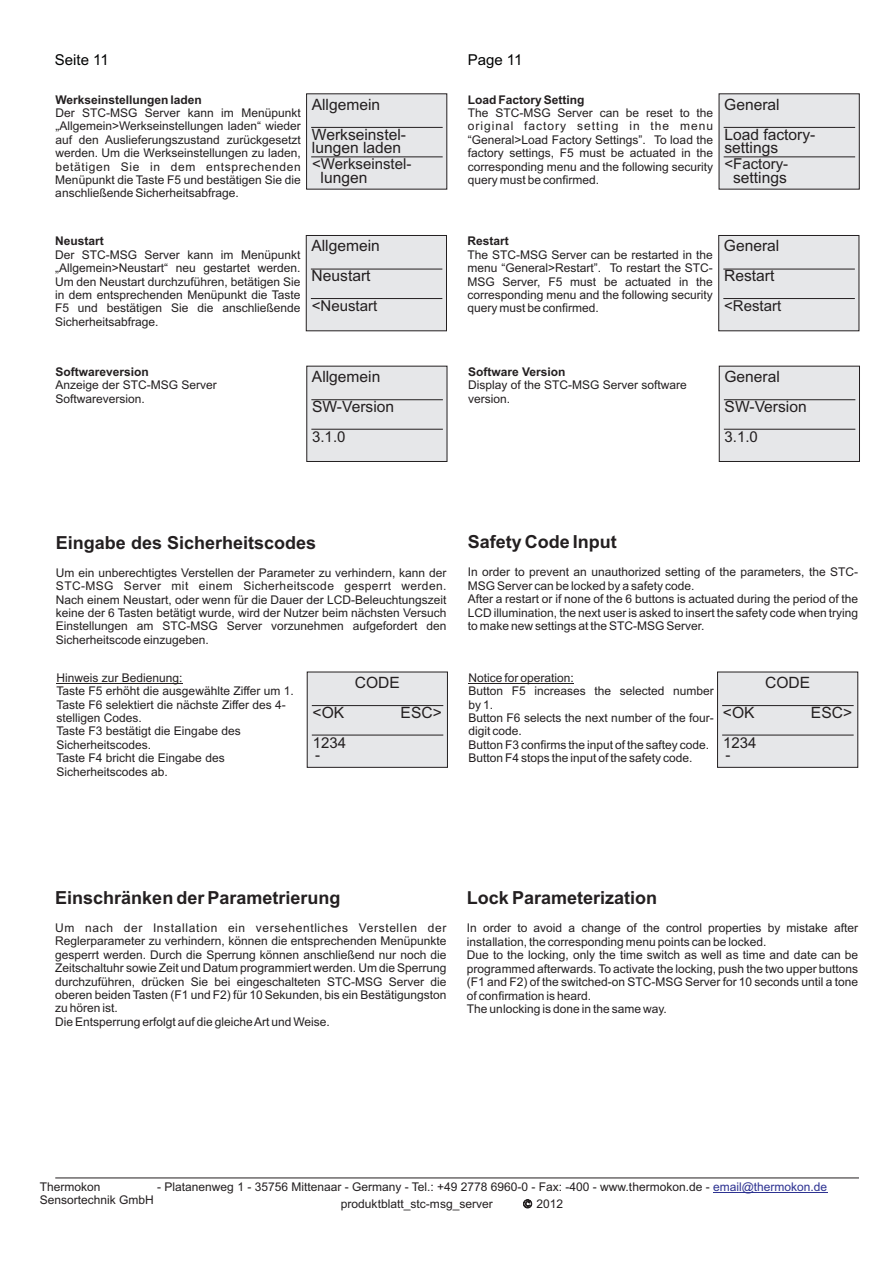
<style>
.page{position:relative;width:893px;height:1263px;background:#fff}
.page>*{position:absolute;margin:0;border:0;box-sizing:border-box;transform-origin:0 0}
.t1{font:700 18px "Arial";color:#231f20}
.t2{font:15.6px "Arial";color:#231f20}
.t3{font:15px/12.6px "Arial";color:#231f20}
.t4{font:15px "Arial";color:#010202}
.t5{font:12px/13.4px "Arial";color:#231f20}
.t6{font:700 12px "Arial";color:#231f20}
.s1{color:#2d3291}
</style>
<div class="page">
<div style="left:306px;top:235px;width:141px;height:96px;background:#e6e7e9"></div>
<div style="left:718px;top:235px;width:141px;height:96px;background:#e6e7e9"></div>
<hr style="left:311px;top:269px;width:131px;height:1px;background:#231f20">
<hr style="left:723px;top:269px;width:132px;height:1px;background:#231f20">
<hr style="left:311px;top:298px;width:131px;height:1px;background:#231f20">
<hr style="left:723px;top:298px;width:132px;height:1px;background:#231f20">
<div style="left:306px;top:366px;width:141px;height:96px;background:#e6e7e9"></div>
<div style="left:719px;top:366px;width:141px;height:96px;background:#e6e7e9"></div>
<hr style="left:311px;top:399px;width:132px;height:1px;background:#231f20">
<hr style="left:724px;top:399px;width:131px;height:1px;background:#231f20">
<hr style="left:311px;top:429px;width:132px;height:1px;background:#231f20">
<hr style="left:724px;top:429px;width:131px;height:1px;background:#231f20">
<svg style="left:306px;top:93px;width:141px;height:96px;background:#dddee0"></svg>
<svg style="left:719px;top:93px;width:141px;height:96px;background:#dfe0e2"></svg>
<hr style="left:311px;top:127px;width:132px;height:1px;background:#231f20">
<hr style="left:724px;top:127px;width:131px;height:1px;background:#231f20">
<hr style="left:311px;top:157px;width:132px;height:1px;background:#231f20">
<hr style="left:724px;top:157px;width:131px;height:1px;background:#231f20">
<svg style="left:307px;top:672px;width:141px;height:96px;background:#dfe0e2"></svg>
<hr style="left:468px;top:683px;width:106px;height:1px;background:#231f20">
<hr style="left:312px;top:705px;width:131px;height:1px;background:#231f20">
<hr style="left:312px;top:735px;width:131px;height:1px;background:#231f20">
<hr style="left:57px;top:683px;width:126px;height:1px;background:#231f20">
<svg style="left:717px;top:672px;width:141px;height:96px;background:#dddee0"></svg>
<hr style="left:722px;top:705px;width:132px;height:1px;background:#231f20">
<hr style="left:722px;top:735px;width:132px;height:1px;background:#231f20">
<hr style="left:55px;top:1177px;width:804px;height:1px;background:#231f20">
<svg style="left:523px;top:1199px;width:9px;height:9px"></svg>
<hr style="left:713px;top:1192px;width:114px;height:1px;background:#2d3291">
<p class="t4" style="left:55px;top:54px;width:55px">Seite 11</p>
<p class="t4" style="left:468px;top:54px;width:56px">Page 11</p>
<p class="t6" style="left:55px;top:95px;width:148px">Werkseinstellungen laden</p>
<p class="t5" style="left:55px;top:107px;width:247px;text-align:justify">Der STC-MSG Server kann im Menüpunkt „Allgemein&gt;Werkseinstellungen laden“ wieder auf den Auslieferungszustand zurückgesetzt werden. Um die Werkseinstellungen zu laden, betätigen Sie in dem entsprechenden Menüpunkt die Taste F5 und bestätigen Sie die anschließende Sicherheitsabfrage.</p>
<p class="t6" style="left:468px;top:95px;width:118px">Load Factory Setting</p>
<p class="t5" style="left:468px;top:107px;width:247px;text-align:justify">The STC-MSG Server can be reset to the original factory setting in the menu “General&gt;Load Factory Settings”. To load the factory settings, F5 must be actuated in the corresponding menu and the following security query must be confirmed.</p>
<h2 class="t2" style="left:312px;top:98px;width:70px">Allgemein</h2>
<h2 class="t2" style="left:724px;top:98px;width:57px">General</h2>
<h2 class="t2" style="left:312px;top:128px;width:96px">Werkseinstel-</h2>
<h2 class="t2" style="left:724px;top:128px;width:93px">Load factory-</h2>
<h2 class="t2" style="left:312px;top:142px;width:91px">lungen laden</h2>
<h2 class="t2" style="left:724px;top:142px;width:55px">settings</h2>
<p class="t3" style="left:312px;top:159px;width:101px">&lt;Werkseinstel-</p>
<p class="t3" style="left:724px;top:159px;width:65px">&lt;Factory-</p>
<h2 class="t2" style="left:321px;top:171px;width:48px">lungen</h2>
<h2 class="t2" style="left:733px;top:171px;width:55px">settings</h2>
<p class="t6" style="left:55px;top:237px;width:50px">Neustart</p>
<p class="t5" style="left:55px;top:249px;width:247px;text-align:justify">Der STC-MSG Server kann im Menüpunkt „Allgemein&gt;Neustart“ neu gestartet werden.<br>Um den Neustart durchzuführen, betätigen Sie in dem entsprechenden Menüpunkt die Taste F5 und bestätigen Sie die anschließende Sicherheitsabfrage.</p>
<p class="t6" style="left:467px;top:237px;width:43px">Restart</p>
<p class="t5" style="left:467px;top:249px;width:247px;text-align:justify">The STC-MSG Server can be restarted in the menu “General&gt;Restart”. To restart the STC-MSG Server, F5 must be actuated in the corresponding menu and the following security query must be confirmed.</p>
<h2 class="t2" style="left:311px;top:240px;width:70px">Allgemein</h2>
<h2 class="t2" style="left:724px;top:240px;width:57px">General</h2>
<h2 class="t2" style="left:312px;top:270px;width:60px">Neustart</h2>
<h2 class="t2" style="left:724px;top:270px;width:52px">Restart</h2>
<p class="t3" style="left:312px;top:301px;width:67px">&lt;Neustart</p>
<p class="t3" style="left:724px;top:301px;width:59px">&lt;Restart</p>
<p class="t6" style="left:56px;top:367px;width:95px">Softwareversion</p>
<p class="t5" style="left:56px;top:380px;width:163px">Anzeige der STC-MSG Server<br>Softwareversion.</p>
<p class="t6" style="left:468px;top:367px;width:99px">Software Version</p>
<p class="t5" style="left:468px;top:380px;width:220px">Display of the STC-MSG Server software version.</p>
<h2 class="t2" style="left:312px;top:371px;width:70px">Allgemein</h2>
<h2 class="t2" style="left:724px;top:371px;width:57px">General</h2>
<h2 class="t2" style="left:312px;top:401px;width:84px">SW-Version</h2>
<h2 class="t2" style="left:725px;top:401px;width:84px">SW-Version</h2>
<p class="t3" style="left:312px;top:431px;width:35px">3.1.0</p>
<p class="t3" style="left:725px;top:431px;width:35px">3.1.0</p>
<h1 class="t1" style="left:56px;top:535px;width:262px">Eingabe des Sicherheitscodes</h1>
<p class="t5" style="left:56px;top:567px;width:392px;text-align:justify">Um ein unberechtigtes Verstellen der Parameter zu verhindern, kann der STC-MSG Server mit einem Sicherheitscode gesperrt werden.<br>Nach einem Neustart, oder wenn für die Dauer der LCD-Beleuchtungszeit keine der 6 Tasten betätigt wurde, wird der Nutzer beim nächsten Versuch Einstellungen am STC-MSG Server vorzunehmen aufgefordert den Sicherheitscode einzugeben.</p>
<h1 class="t1" style="left:468px;top:535px;width:151px">Safety Code Input</h1>
<p class="t5" style="left:468px;top:567px;width:392px">In order to prevent an unauthorized setting of the parameters, the STC-MSG Server can be locked by a safety code.<br>After a restart or if none of the 6 buttons is actuated during the period of the LCD illumination, the next user is asked to insert the safety code when trying to make new settings at the STC-MSG Server.</p>
<p class="t5" style="left:468px;top:672px;width:247px">Notice for operation:<br>Button F5 increases the selected number by 1.<br>Button F6 selects the next number of the four&shy;digit code.<br>Button F3 confirms the input of the saftey code.<br>Button F4 stops the input of the safety code.</p>
<p class="t5" style="left:57px;top:672px;width:239px">Hinweis zur Bedienung:<br>Taste F5 erhöht die ausgewählte Ziffer um 1.<br>Taste F6 selektiert die nächste Ziffer des 4- stelligen Codes.<br>Taste F3 bestätigt die Eingabe des<br>Sicherheitscodes.<br>Taste F4 bricht die Eingabe des<br>Sicherheitscodes ab.</p>
<h2 class="t2" style="left:765px;top:676px;width:47px">CODE</h2>
<h2 class="t2" style="left:355px;top:676px;width:47px">CODE</h2>
<h2 class="t2" style="left:313px;top:707px;width:33px">&lt;OK</h2>
<h2 class="t2" style="left:401px;top:707px;width:43px">ESC&gt;</h2>
<p class="t3" style="left:313px;top:737px;width:35px">1234 -</p>
<h2 class="t2" style="left:723px;top:707px;width:33px">&lt;OK</h2>
<h2 class="t2" style="left:811px;top:707px;width:43px">ESC&gt;</h2>
<p class="t3" style="left:723px;top:737px;width:35px">1234 -</p>
<h1 class="t1" style="left:55px;top:891px;width:287px">Einschränken der Parametrierung</h1>
<p class="t5" style="left:55px;top:922px;width:393px">Um nach der Installation ein versehentliches Verstellen der Reglerparameter zu verhindern, können die entsprechenden Menüpunkte gesperrt werden. Durch die Sperrung können anschließend nur noch die Zeitschaltuhr sowie Zeit und Datum programmiert werden. Um die Sperrung durchzuführen, drücken Sie bei eingeschalteten STC-MSG Server die oberen beiden Tasten (F1 und F2) für 10 Sekunden, bis ein Bestätigungston zu hören ist.<br>Die Entsperrung erfolgt auf die gleiche Art und Weise.</p>
<h1 class="t1" style="left:467px;top:891px;width:192px">Lock Parameterization</h1>
<p class="t5" style="left:467px;top:923px;width:393px">In order to avoid a change of the control properties by mistake after installation, the corresponding menu points can be locked.<br>Due to the locking, only the time switch as well as time and date can be programmed afterwards. To activate the locking, push the two upper buttons (F1 and F2) of the switched-on STC-MSG Server for 10 seconds until a tone of confirmation is heard.<br>The unlocking is done in the same way.</p>
<p class="t5" style="left:40px;top:1181px;width:62px">Thermokon</p>
<p class="t5" style="left:157px;top:1181px;width:671px">- Platanenweg 1 - 35756 Mittenaar - Germany - Tel.: +49 2778 6960-0 - Fax: -400 - www.thermokon.de - <span class="s1">email@thermokon.de</span></p>
<p class="t5" style="left:40px;top:1194px;width:116px">Sensortechnik GmbH</p>
<p class="t5" style="left:341px;top:1198px;width:154px">produktblatt_stc-msg_server</p>
<p class="t5" style="left:537px;top:1198px;width:28px">2012</p>
</div>
